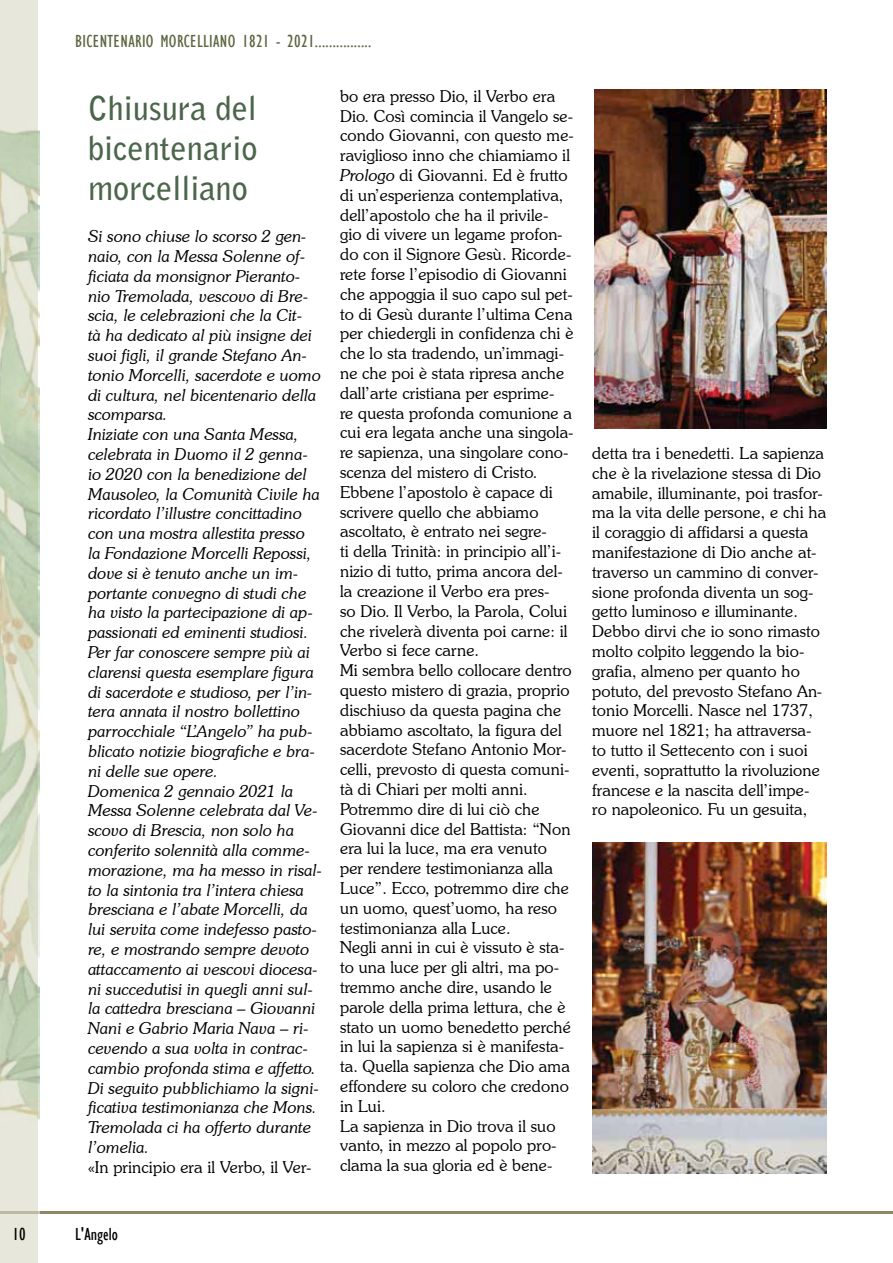
<style>
.page{position:relative;width:893px;height:1263px;background:#fff}
.page>*{position:absolute;margin:0;border:0;box-sizing:border-box;transform-origin:0 0}
.t1{font:700 33px/39.6px "Bell Gothic Std";color:#4c664b;text-align:justify}
.t2{font:condensed 18px "Gill Sans";letter-spacing:.02em;color:#5d6641}
.t3{font:condensed 18px "Gill Sans";color:#000}
.t4{font:300 16.5px/19.8px "Souvenir IT Cby BT";letter-spacing:.005em;color:#000}
.t5{font:italic 300 16.5px/19.8px "Souvenir IT Cby BT";letter-spacing:.005em;color:#000}
.s1{font-style:italic}
</style>
<div class="page">
<hr style="left:0;top:1212px;width:893px;height:2px;background:#8d8766">
<img style="left:38px;top:130px;width:1px;height:1084px">
<svg style="left:0;top:0;width:38px;height:1263px;background:#d2d9c3"></svg>
<img style="left:595px;top:89px;width:231px;height:339px">
<img style="left:592px;top:843px;width:234px;height:331px">
<p class="t2" style="left:75px;top:34px;width:298px">BICENTENARIO MORCELLIANO 1821 - 2021................</p>
<h1 class="t1" style="left:88px;top:88px;width:171px">Chiusura del bicentenario morcelliano</h1>
<p class="t5" style="left:88px;top:228px;width:236px">Si sono chiuse lo scorso 2 gen&shy;naio, con la Messa Solenne of&shy;ficiata da monsignor Pieranto&shy;nio tremolada, vescovo di bre&shy;scia, le celebrazioni che la cit-<br>tà ha dedicato al più insigne dei suoi figli, il grande Stefano An&shy;tonio Morcelli, sacerdote e uomo di cultura, nel bicentenario della scomparsa.<br>Iniziate con una Santa Messa, celebrata in duomo il 2 genna&shy;io 2020 con la benedizione del<br>Mausoleo, la comunità civile ha ricordato l’illustre concittadino con una mostra allestita presso<br>la Fondazione Morcelli repossi, dove si è tenuto anche un im&shy;portante convegno di studi che ha visto la partecipazione di ap&shy;passionati ed eminenti studiosi.<br>Per far conoscere sempre più ai clarensi questa esemplare figura di sacerdote e studioso, per l’in&shy;tera annata il nostro bollettino parrocchiale “L’Angelo” ha pub&shy;blicato notizie biografiche e bra&shy;ni delle sue opere.<br>domenica 2 gennaio 2021 la<br>Messa Solenne celebrata dal Ve&shy;scovo di brescia, non solo ha conferito solennità alla comme&shy;morazione, ma ha messo in risal&shy;to la sintonia tra l’intera chiesa bresciana e l’abate Morcelli, da lui servita come indefesso pasto&shy;re, e mostrando sempre devoto attaccamento ai vescovi diocesa&shy;ni succedutisi in quegli anni sul&shy;la cattedra bresciana – Giovanni nani e Gabrio Maria nava – ri&shy;cevendo a sua volta in contrac&shy;cambio profonda stima e affetto. di seguito pubblichiamo la signi&shy;ficativa testimonianza che Mons. tremolada ci ha offerto durante l’omelia.</p>
<p class="t4" style="left:88px;top:1158px;width:225px">«In principio era il Verbo, il Ver-</p>
<p class="t4" style="left:340px;top:87px;width:235px">bo era presso Dio, il Verbo era<br>Dio. Così comincia il Vangelo se&shy;condo Giovanni, con questo me&shy;raviglioso inno che chiamiamo il<br><span class="s1">Prologo</span> di Giovanni. Ed è frutto di un’esperienza contemplativa, dell’apostolo che ha il privile&shy;gio di vivere un legame profon&shy;do con il Signore Gesù. Ricorde&shy;rete forse l’episodio di Giovanni che appoggia il suo capo sul pet&shy;to di Gesù durante l’ultima Cena per chiedergli in confidenza chi è che lo sta tradendo, un’immagi&shy;ne che poi è stata ripresa anche dall’arte cristiana per esprime-<br>re questa profonda comunione a cui era legata anche una singola&shy;re sapienza, una singolare cono&shy;scenza del mistero di Cristo.<br>Ebbene l’apostolo è capace di scrivere quello che abbiamo ascoltato, è entrato nei segre-<br>ti della Trinità: in principio all’i&shy;nizio di tutto, prima ancora del&shy;la creazione il Verbo era pres-<br>so Dio. Il Verbo, la Parola, Colui che rivelerà diventa poi carne: il<br>Verbo si fece carne.<br>Mi sembra bello collocare dentro questo mistero di grazia, proprio dischiuso da questa pagina che abbiamo ascoltato, la figura del sacerdote Stefano Antonio Mor&shy;celli, prevosto di questa comuni&shy;tà di Chiari per molti anni.<br>Potremmo dire di lui ciò che<br>Giovanni dice del Battista: “Non era lui la luce, ma era venuto<br>per rendere testimonianza alla<br>Luce”. Ecco, potremmo dire che un uomo, quest’uomo, ha reso testimonianza alla Luce.<br>Negli anni in cui è vissuto è sta&shy;to una luce per gli altri, ma po&shy;tremmo anche dire, usando le parole della prima lettura, che è stato un uomo benedetto perché in lui la sapienza si è manifesta&shy;ta. Quella sapienza che Dio ama effondere su coloro che credono in Lui.<br>La sapienza in Dio trova il suo vanto, in mezzo al popolo pro&shy;clama la sua gloria ed è bene-</p>
<p class="t4" style="left:592px;top:444px;width:235px">detta tra i benedetti. La sapienza che è la rivelazione stessa di Dio amabile, illuminante, poi trasfor&shy;ma la vita delle persone, e chi ha il coraggio di affidarsi a questa manifestazione di Dio anche at&shy;traverso un cammino di conver&shy;sione profonda diventa un sog&shy;getto luminoso e illuminante.<br>Debbo dirvi che io sono rimasto molto colpito leggendo la bio&shy;grafia, almeno per quanto ho potuto, del prevosto Stefano An&shy;tonio Morcelli. Nasce nel 1737, muore nel 1821; ha attraversa&shy;to tutto il Settecento con i suoi eventi, soprattutto la rivoluzione francese e la nascita dell’impe&shy;ro napoleonico. Fu un gesuita,</p>
<p class="t3" style="left:13px;top:1226px;width:15px">10</p>
<p class="t3" style="left:75px;top:1226px;width:44px">L'ANGELO</p>
</div>
